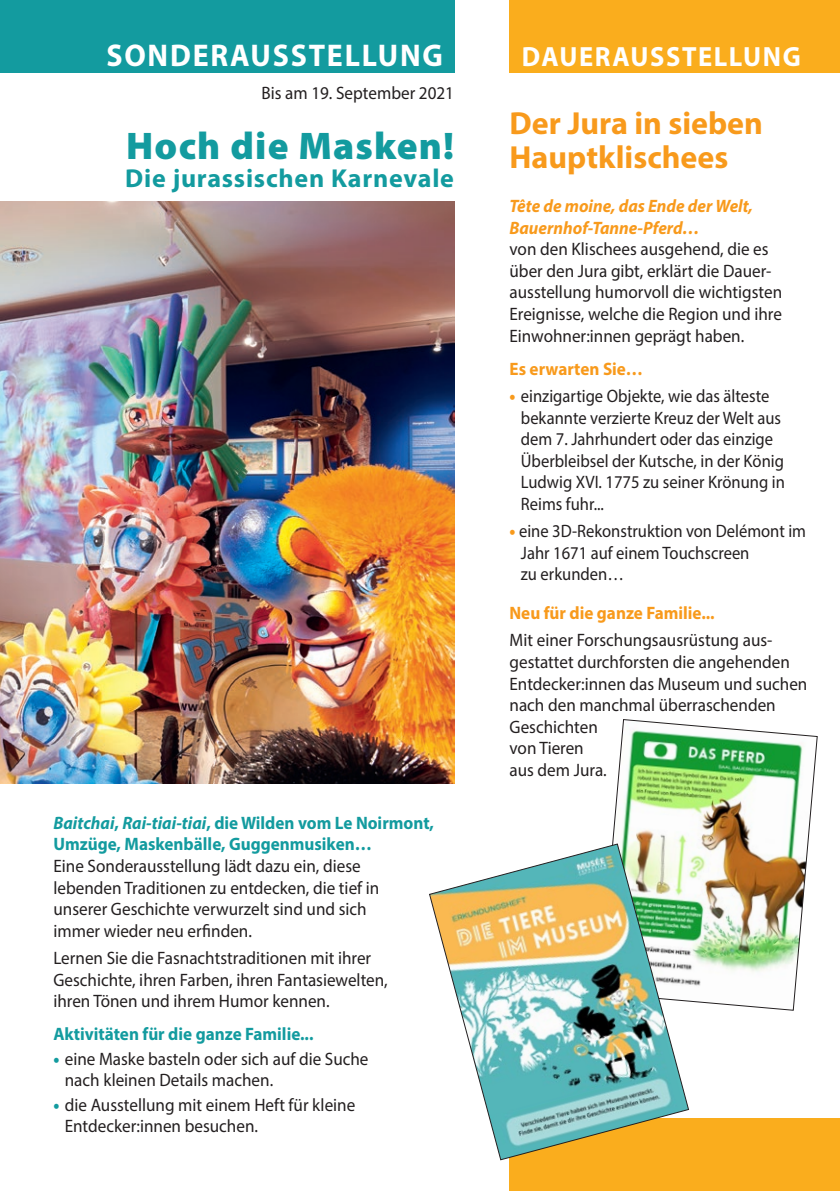
<style>
.page{position:relative;width:840px;height:1191px;background:#fff}
.page>*{position:absolute;margin:0;border:0;box-sizing:border-box;transform-origin:0 0}
.t1{font:900 38.6px "Myriad Pro";letter-spacing:.03em;color:#139b9f}
.t2{font:700 32px/34px "Myriad Pro";color:#f89a1c}
.t3{font:700 31.6px "Myriad Pro";letter-spacing:.06em;color:#fff;scale:.95 1}
.t4{font:700 27.8px "Myriad Pro";letter-spacing:.06em;color:#fff;scale:.95 1}
.t5{font:700 26px "Myriad Pro";letter-spacing:.03em;color:#139b9f}
.t6{font:18px/21.6px "Myriad Pro";color:#231f20;scale:.95 1}
.t7{font:18px/21.6px "Myriad Pro";color:#231f20;scale:.92 1}
.t8{font:700 18px/21.6px "Myriad Pro";color:#139b9f;scale:.95 1}
.t9{font:italic 700 18px/21.6px "Myriad Pro";color:#f89a1c;scale:.95 1}
.t10{font:700 18px "Myriad Pro";color:#f89a1c;scale:.95 1}
.s1{font-style:italic}
.s2{font-weight:900;color:#139b9f}
.s3{font-weight:900;color:#f89a1c}
</style>
<div class="page">
<div style="left:0;top:0;width:454px;height:72px;background:#139b9f"></div>
<img style="left:612px;top:719px;width:205px;height:292px">
<img style="left:0;top:202px;width:454px;height:581px">
<div style="left:509px;top:0;width:330px;height:72px;background:#faad1d"></div>
<div style="left:509px;top:1118px;width:330px;height:73px;background:#faad1d"></div>
<img style="left:429px;top:843px;width:260px;height:318px">
<h3 class="t3" style="left:106px;top:34px;width:355px">SONDERAUSSTELLUNG</h3>
<h3 class="t4" style="left:521px;top:38px;width:295px">DAUERAUSSTELLUNG</h3>
<p class="t6" style="left:261px;top:82px;width:204px">Bis am 19. September 2021</p>
<h1 class="t1" style="left:126px;top:120px;width:329px">Hoch die Masken!</h1>
<h3 class="t5" style="left:125px;top:161px;width:330px">Die jurassischen Karnevale</h3>
<p class="t8" style="left:53px;top:811px;width:402px"><span class="s1">Baitchai</span>, <span class="s1">Rai-tiai-tiai</span>, die Wilden vom Le Noirmont,<br>Umzüge, Maskenbälle, Guggenmusiken…</p>
<p class="t6" style="left:53px;top:855px;width:344px">Eine Sonderausstellung lädt dazu ein, diese lebenden Traditionen zu entdecken, die tief in unserer Geschichte verwurzelt sind und sich immer wieder neu erfinden.</p>
<p class="t6" style="left:53px;top:947px;width:353px">Lernen Sie die Fasnachtstraditionen mit ihrer<br>Geschichte, ihren Farben, ihren Fantasiewelten, ihren Tönen und ihrem Humor kennen.</p>
<p class="t8" style="left:53px;top:1022px;width:275px">Aktivitäten für die ganze Familie...</p>
<p class="t6" style="left:65px;top:1047px;width:321px;text-indent:-11px"><span class="s2">•</span> eine Maske basteln oder sich auf die Suche nach kleinen Details machen.</p>
<p class="t6" style="left:65px;top:1093px;width:307px;text-indent:-11px"><span class="s2">•</span> die Ausstellung mit einem Heft für kleine<br>Entdecker:innen besuchen.</p>
<h2 class="t2" style="left:509px;top:105px;width:255px">Der Jura in sieben<br>Hauptklischees</h2>
<p class="t9" style="left:509px;top:195px;width:258px">Tête de moine, das Ende der Welt,<br>Bauernhof-Tanne-Pferd…</p>
<p class="t6" style="left:509px;top:238px;width:288px">von den Klischees ausgehend, die es über den Jura gibt, erklärt die Dauer&shy;ausstellung humorvoll die wichtigsten Ereignisse, welche die Region und ihre Einwohner:innen geprägt haben.</p>
<p class="t10" style="left:509px;top:357px;width:142px">Es erwarten Sie…</p>
<p class="t7" style="left:520px;top:385px;width:288px;text-indent:-11px"><span class="s3">•</span> einzigartige Objekte, wie das älteste bekannte verzierte Kreuz der Welt aus dem 7. Jahrhundert oder das einzige Überbleibsel der Kutsche, in der König Ludwig XVI. 1775 zu seiner Krönung in Reims fuhr...</p>
<p class="t7" style="left:520px;top:520px;width:311px;text-indent:-11px"><span class="s3">•</span> eine 3D-Rekonstruktion von Delémont im<br>Jahr 1671 auf einem Touchscreen<br>zu erkunden…</p>
<p class="t10" style="left:509px;top:601px;width:217px">Neu für die ganze Familie...</p>
<p class="t6" style="left:509px;top:629px;width:315px">Mit einer Forschungsausrüstung aus&shy;gestattet durchforsten die angehenden<br>Entdecker:innen das Museum und suchen nach den manchmal überraschenden<br>Geschichten<br>von Tieren<br>aus dem Jura.</p>
</div>
